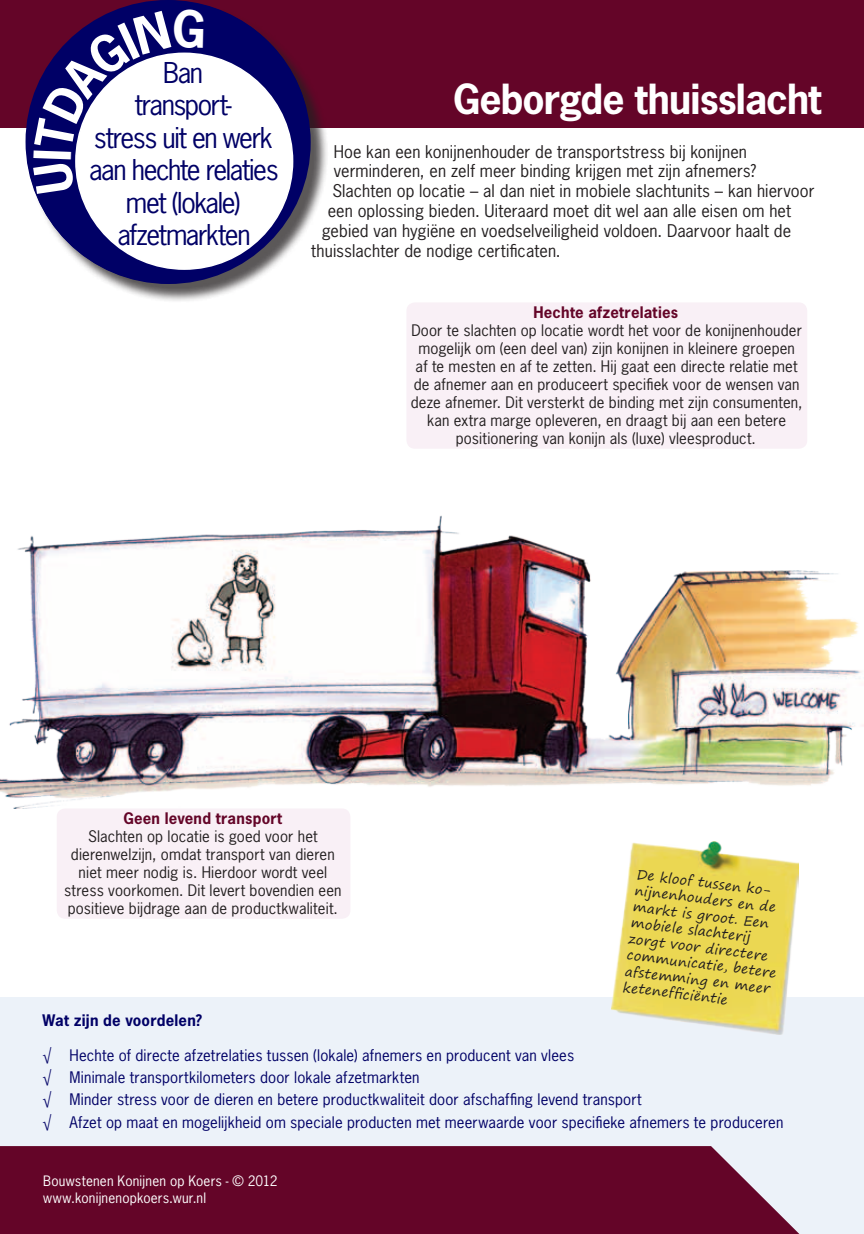
<style>
.page{position:relative;width:864px;height:1234px;background:#fff}
.page>*{position:absolute;margin:0;border:0;box-sizing:border-box;transform-origin:0 0}
.Hoofdstuk{font:700 39px "News Gothic Std";letter-spacing:-.025em;color:#fff}
.uitdaging{font:27px/32.4px "News Gothic Std";letter-spacing:-.05em;color:#006;text-align:center}
.t1{font:16.5px "News Gothic Std";letter-spacing:.005em;color:#231f20}
.kader{font:15px/18px "News Gothic Std";letter-spacing:.01em;color:#231f20;text-align:center}
.Bulleted{font:15px "News Gothic Std";letter-spacing:.01em;color:#006}
.Tussenkop{font:700 15px "News Gothic Std";letter-spacing:.015em;color:#640528}
.Tussenkop_italic{font:700 15px "News Gothic Std";letter-spacing:.015em;color:#006}
.Geeltje{font:13.5px/16.2px "Segoe Print";color:#231f20}
.t2{font:13.5px "News Gothic Std";letter-spacing:.015em;color:#fff}
</style>
<div class="page">
<img style="left:0;top:515px;width:861px;height:293px">
<div style="left:0;top:996px;width:863px;height:237px;background:#ecf2f9"></div>
<div style="left:0;top:1146px;width:799px;height:87px;background:#640528"></div>
<div style="left:406px;top:302px;width:400px;height:146px;background:#f9f0f6;border-radius:9px"></div>
<div style="left:57px;top:808px;width:293px;height:110px;background:#f9f0f6;border-radius:9px"></div>
<img style="left:611px;top:841px;width:186px;height:192px">
<div style="left:0;top:0;width:863px;height:128px;background:#640528"></div>
<div style="left:29px;top:3px;width:300px;height:299px;background:#231f20;opacity:.75"></div>
<svg style="left:26px;top:0;width:280px;height:283px"></svg>
<div style="left:76px;top:53px;width:216px;height:216px;background:#fff;border-radius:50%"></div>
<svg style="left:33px;top:9px;width:171px;height:185px"></svg>
<p class="uitdaging" style="left:89px;top:56px;width:191px">Ban<br>transport-<br>stress uit en werk aan hechte relaties met (lokale) afzetmarkten</p>
<p class="Hoofdstuk" style="left:453px;top:74px;width:369px">Geborgde thuisslacht</p>
<p class="t1" style="left:334px;top:141px;width:414px">Hoe kan een konijnenhouder de transportstress bij konijnen</p>
<p class="t1" style="left:334px;top:160px;width:423px">verminderen, en zelf meer binding krijgen met zijn afnemers?</p>
<p class="t1" style="left:332px;top:180px;width:483px">Slachten op locatie – al dan niet in mobiele slachtunits – kan hiervoor</p>
<p class="t1" style="left:328px;top:200px;width:464px">een oplossing bieden. Uiteraard moet dit wel aan alle eisen om het</p>
<p class="t1" style="left:322px;top:220px;width:470px">gebied van hygiëne en voedselveiligheid voldoen. Daarvoor haalt de</p>
<p class="t1" style="left:311px;top:240px;width:251px">thuisslachter de nodige certificaten.</p>
<p class="Tussenkop" style="left:533px;top:303px;width:146px">Hechte afzetrelaties</p>
<p class="kader" style="left:410px;top:321px;width:393px">Door te slachten op locatie wordt het voor de konijnenhouder mogelijk om (een deel van) zijn konijnen in kleinere groepen af te mesten en af te zetten. Hij gaat een directe relatie met de afnemer aan en produceert specifiek voor de wensen van deze afnemer. Dit versterkt de binding met zijn consumenten, kan extra marge opleveren, en draagt bij aan een betere positionering van konijn als (luxe) vleesproduct.</p>
<p class="Tussenkop" style="left:123px;top:808px;width:160px">Geen levend transport</p>
<p class="kader" style="left:64px;top:827px;width:279px">Slachten op locatie is goed voor het dierenwelzijn, omdat transport van dieren niet meer nodig is. Hierdoor wordt veel stress voorkomen. Dit levert bovendien een positieve bijdrage aan de productkwaliteit.</p>
<p class="Geeltje" style="left:637px;top:865px;width:152px;rotate:7deg">De kloof tussen ko&shy;nijnenhouders en de markt is groot. Een mobiele slachterij zorgt voor directere communicatie, betere afstemming en meer keteneffi ciëntie</p>
<p class="Tussenkop_italic" style="left:43px;top:1009px;width:161px">Wat zijn de voordelen?</p>
<p class="Bulleted" style="left:43px;top:1045px;width:533px">√ Hechte of directe afzetrelaties tussen (lokale) afnemers en producent van vlees</p>
<p class="Bulleted" style="left:43px;top:1067px;width:378px">√ Minimale transportkilometers door lokale afzetmarkten</p>
<p class="Bulleted" style="left:43px;top:1089px;width:600px">√ Minder stress voor de dieren en betere productkwaliteit door afschaffing levend transport</p>
<p class="Bulleted" style="left:43px;top:1111px;width:742px">√ Afzet op maat en mogelijkheid om speciale producten met meerwaarde voor specifieke afnemers te produceren</p>
<p class="t2" style="left:43px;top:1172px;width:236px">Bouwstenen Konijnen op Koers - © 2012</p>
<p class="t2" style="left:43px;top:1188px;width:164px">www.konijnenopkoers.wur.nl</p>
</div>
